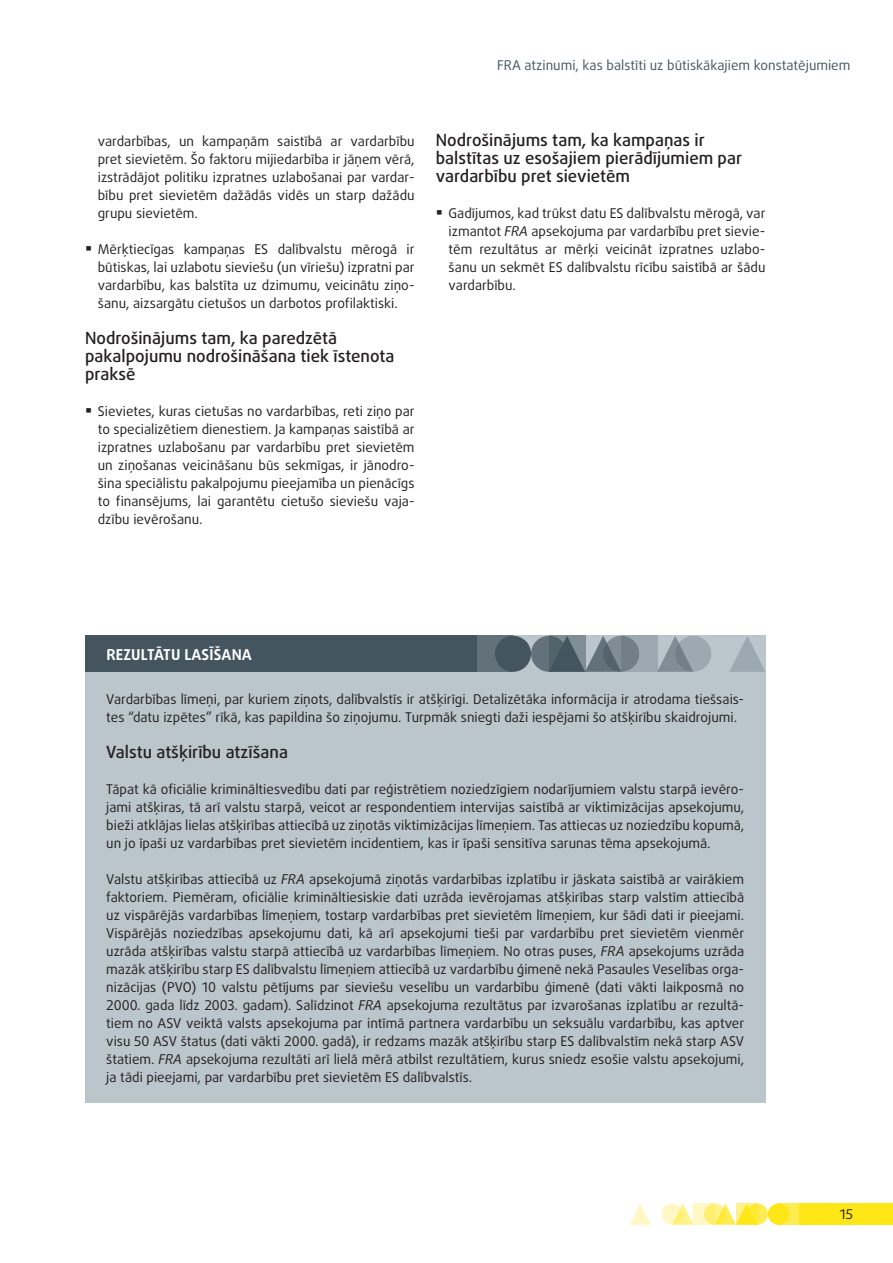
<style>
.page{position:relative;width:893px;height:1263px;background:#fff}
.page>*{position:absolute;margin:0;border:0;box-sizing:border-box;transform-origin:0 0}
.title_3_nn{font:500 16.8px/18px "Daxline Pro";color:#231f20}
.box1_title{font:700 15px "Daxline Pro";letter-spacing:.01em;color:#fff}
.body{font:13.5px/18px "Daxline Pro";color:#231f20;text-align:justify}
.t1{font:13.5px "Daxline Pro";color:#45555f}
.s1{font-family:"Times New Roman";font-size:20.25px}
.s2{font-style:italic}
</style>
<div class="page">
<div style="left:778px;top:1203px;width:22px;height:22px;background:#ffec50"></div>
<div style="left:693px;top:1203px;width:22px;height:22px;background:#fff8c5"></div>
<div style="left:800px;top:1203px;width:93px;height:22px;background:#ffe616"></div>
<div style="left:768px;top:1203px;width:21px;height:22px;background:#ffe616;border-radius:50%"></div>
<svg style="left:747px;top:1203px;width:21px;height:22px"></svg>
<svg style="left:704px;top:1203px;width:21px;height:22px"></svg>
<svg style="left:661px;top:1203px;width:22px;height:22px"></svg>
<svg style="left:715px;top:1203px;width:42px;height:22px"></svg>
<svg style="left:672px;top:1203px;width:21px;height:22px"></svg>
<svg style="left:630px;top:1204px;width:21px;height:21px"></svg>
<div style="left:85px;top:636px;width:680px;height:467px;background:#bbc5cc"></div>
<div style="left:477px;top:636px;width:36px;height:36px;background:#62717a"></div>
<div style="left:621px;top:636px;width:36px;height:36px;background:#9da9b1"></div>
<div style="left:85px;top:636px;width:392px;height:36px;background:#45555f"></div>
<div style="left:495px;top:636px;width:36px;height:36px;background:#45555f;border-radius:50%"></div>
<div style="left:531px;top:636px;width:36px;height:36px;background:#62717a;border-radius:50%"></div>
<div style="left:603px;top:636px;width:36px;height:36px;background:#717f88;border-radius:50%"></div>
<div style="left:675px;top:636px;width:36px;height:36px;background:#9da9b1;border-radius:50%"></div>
<svg style="left:549px;top:636px;width:72px;height:36px"></svg>
<svg style="left:657px;top:636px;width:36px;height:36px"></svg>
<svg style="left:730px;top:636px;width:35px;height:36px"></svg>
<p class="t1" style="left:497px;top:56px;width:355px">FRA atzinumi, kas balstīti uz būtiskākajiem konstatējumiem</p>
<p class="body" style="left:98px;top:132px;width:318px">vardarbības, un kampaņām saistībā ar vardarbību pret sievietēm. Šo faktoru mijiedarbība ir jāņem vērā, izstrādājot politiku izpratnes uzlabošanai par vardar&shy;bību pret sievietēm dažādās vidēs un starp dažādu grupu sievietēm.</p>
<p class="body" style="left:98px;top:240px;width:318px;text-indent:-13px"><span class="s1">▪</span> Mērķtiecīgas kampaņas ES dalībvalstu mērogā ir būtiskas, lai uzlabotu sieviešu (un vīriešu) izpratni par vardarbību, kas balstīta uz dzimumu, veicinātu ziņo&shy;šanu, aizsargātu cietušos un darbotos profilaktiski.</p>
<p class="title_3_nn" style="left:85px;top:329px;width:311px">Nodrošinājums tam, ka paredzētā pakalpojumu nodrošināšana tiek īstenota praksē</p>
<p class="body" style="left:98px;top:402px;width:318px;text-indent:-13px"><span class="s1">▪</span> Sievietes, kuras cietušas no vardarbības, reti ziņo par to specializētiem dienestiem. Ja kampaņas saistībā ar izpratnes uzlabošanu par vardarbību pret sievietēm un ziņošanas veicināšanu būs sekmīgas, ir jānodro&shy;šina speciālistu pakalpojumu pieejamība un pienācīgs to finansējums, lai garantētu cietušo sieviešu vaja&shy;dzību ievērošanu.</p>
<p class="title_3_nn" style="left:436px;top:131px;width:308px">Nodrošinājums tam, ka kampaņas ir balstītas uz esošajiem pierādījumiem par vardarbību pret sievietēm</p>
<p class="body" style="left:449px;top:204px;width:318px;text-indent:-13px"><span class="s1">▪</span> Gadījumos, kad trūkst datu ES dalībvalstu mērogā, var izmantot <span class="s2">FRA</span> apsekojuma par vardarbību pret sievie&shy;tēm rezultātus ar mērķi veicināt izpratnes uzlabo&shy;šanu un sekmēt ES dalībvalstu rīcību saistībā ar šādu vardarbību.</p>
<p class="box1_title" style="left:106px;top:644px;width:147px">REZULTĀTU LASĪŠANA</p>
<p class="body" style="left:106px;top:690px;width:639px">Vardarbības līmeņi, par kuriem ziņots, dalībvalstīs ir atšķirīgi. Detalizētāka informācija ir atrodama tiešsais&shy;tes “datu izpētes” rīkā, kas papildina šo ziņojumu. Turpmāk sniegti daži iespējami šo atšķirību skaidrojumi.</p>
<p class="title_3_nn" style="left:106px;top:743px;width:183px">Valstu atšķirību atzīšana</p>
<p class="body" style="left:106px;top:780px;width:639px">Tāpat kā oficiālie krimināltiesvedību dati par reģistrētiem noziedzīgiem nodarījumiem valstu starpā ievēro&shy;jami atšķiras, tā arī valstu starpā, veicot ar respondentiem intervijas saistībā ar viktimizācijas apsekojumu, bieži atklājas lielas atšķirības attiecībā uz ziņotās viktimizācijas līmeņiem. Tas attiecas uz noziedzību kopumā, un jo īpaši uz vardarbības pret sievietēm incidentiem, kas ir īpaši sensitīva sarunas tēma apsekojumā.</p>
<p class="body" style="left:106px;top:870px;width:639px">Valstu atšķirības attiecībā uz <span class="s2">FRA</span> apsekojumā ziņotās vardarbības izplatību ir jāskata saistībā ar vairākiem faktoriem. Piemēram, oficiālie krimināltiesiskie dati uzrāda ievērojamas atšķirības starp valstīm attiecībā uz vispārējās vardarbības līmeņiem, tostarp vardarbības pret sievietēm līmeņiem, kur šādi dati ir pieejami.<br>Vispārējās noziedzības apsekojumu dati, kā arī apsekojumi tieši par vardarbību pret sievietēm vienmēr uzrāda atšķirības valstu starpā attiecībā uz vardarbības līmeņiem. No otras puses, <span class="s2">FRA</span> apsekojums uzrāda mazāk atšķirību starp ES dalībvalstu līmeņiem attiecībā uz vardarbību ģimenē nekā Pasaules Veselības orga&shy;nizācijas (PVO) 10 valstu pētījums par sieviešu veselību un vardarbību ģimenē (dati vākti laikposmā no 2000. gada līdz 2003. gadam). Salīdzinot <span class="s2">FRA</span> apsekojuma rezultātus par izvarošanas izplatību ar rezultā&shy;tiem no ASV veiktā valsts apsekojuma par intīmā partnera vardarbību un seksuālu vardarbību, kas aptver visu 50 ASV štatus (dati vākti 2000. gadā), ir redzams mazāk atšķirību starp ES dalībvalstīm nekā starp ASV štatiem. <span class="s2">FRA</span> apsekojuma rezultāti arī lielā mērā atbilst rezultātiem, kurus sniedz esošie valstu apsekojumi, ja tādi pieejami, par vardarbību pret sievietēm ES dalībvalstīs.</p>
<p class="body" style="left:840px;top:1205px;width:15px">15</p>
</div>
